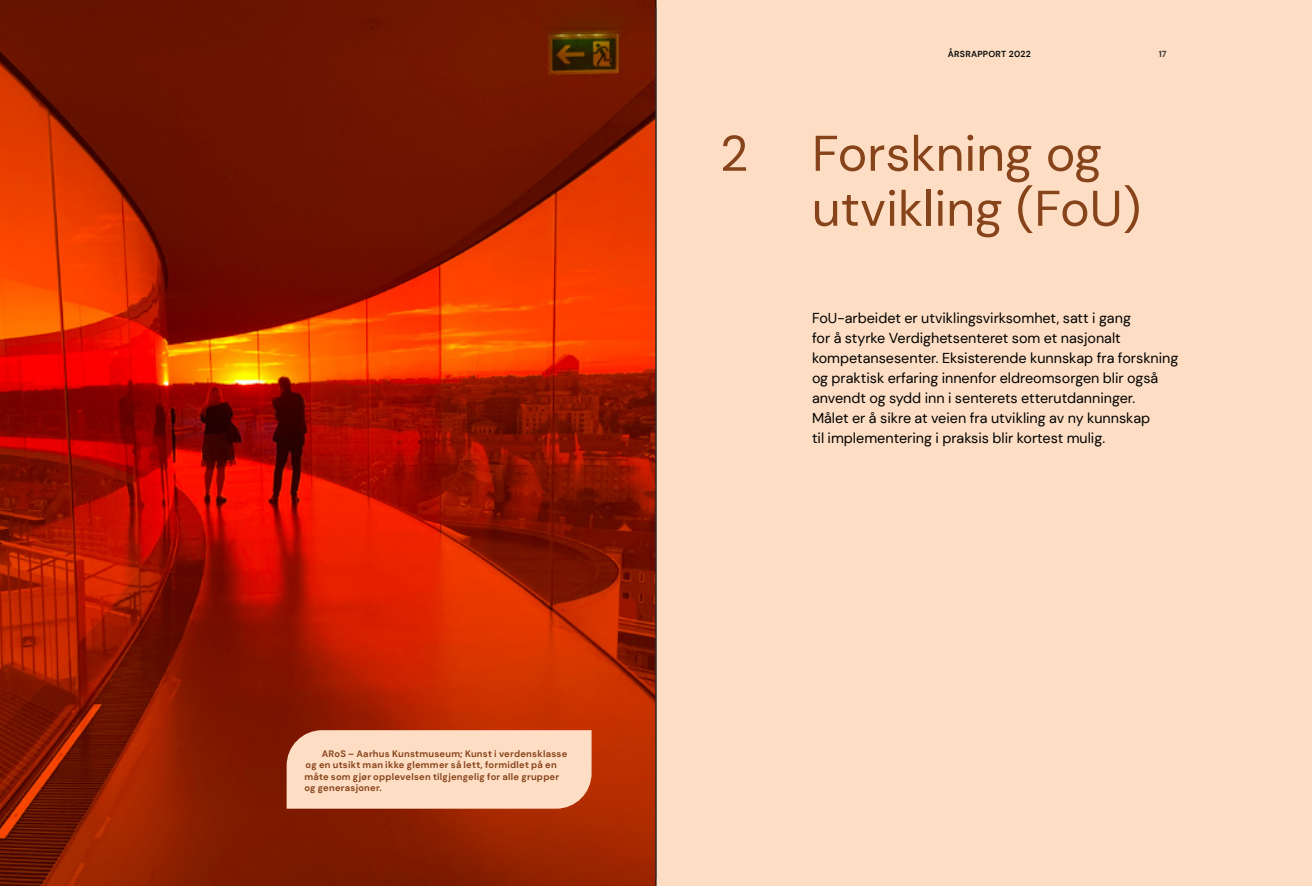
<style>
.page{position:relative;width:1312px;height:886px;background:#fff}
.page>*{position:absolute;margin:0;border:0;box-sizing:border-box;transform-origin:0 0}
.t1{font:50px/55px "DM Sans";color:#87431a}
.t2{font:14.38px/20px "DM Sans";color:#000}
.t3{font:700 9.38px/11.2px "DM Sans";letter-spacing:.025em;color:#87431a}
.t4{font:700 8.75px "DM Sans";letter-spacing:.025em;color:#0d0d0d}
.t5{font:700 8.75px "DM Sans";color:#333}
</style>
<div class="page">
<div style="left:66px;top:0;width:1245px;height:886px;background:#fddec4"></div>
<img style="left:0;top:0;width:655px;height:886px">
<svg style="left:286px;top:730px;width:305px;height:79px"></svg>
<hr style="left:655px;top:0;width:1px;height:886px;background:#000">
<p class="t3" style="left:304px;top:748px;width:264px;text-indent:17px">ARoS – Aarhus Kunstmuseum; Kunst i verdensklasse og en utsikt man ikke glemmer så lett, formidlet på en måte som gjør opplevelsen tilgjengelig for alle grupper og generasjoner.</p>
<h1 class="t1" style="left:719px;top:126px;width:30px">2</h1>
<p class="t4" style="left:947px;top:48px;width:84px">ÅRSRAPPORT 2022</p>
<p class="t5" style="left:1158px;top:48px;width:9px">17</p>
<h1 class="t1" style="left:811px;top:126px;width:330px">Forskning og utvikling (FoU)</h1>
<p class="t2" style="left:811px;top:308px;width:368px">FoU-arbeidet er utviklingsvirksomhet, satt i gang<br>for å styrke Verdighetsenteret som et nasjonalt kompetansesenter. Eksisterende kunnskap fra forskning og praktisk erfaring innenfor eldreomsorgen blir også anvendt og sydd inn i senterets etterutdanninger.<br>Målet er å sikre at veien fra utvikling av ny kunnskap<br>til implementering i praksis blir kortest mulig.</p>
</div>
